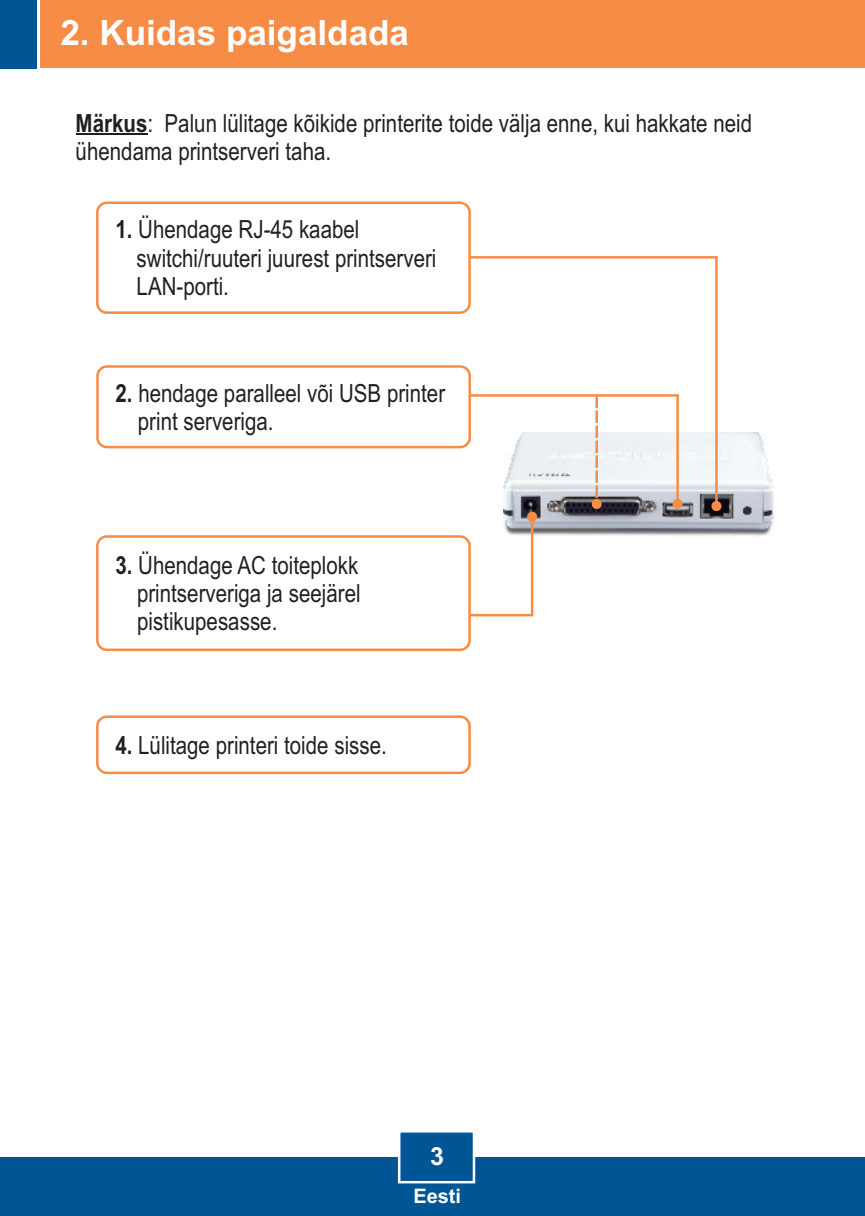
<style>
.page{position:relative;width:865px;height:1216px;background:#fff}
.page>*{position:absolute;margin:0;border:0;box-sizing:border-box;transform-origin:0 0}
.t1{font:700 35px "Arial";color:#fff}
.t2{font:25px/28.2px "Arial Narrow";color:#231f20}
.t3{font:700 25px "Arial";color:#fff}
.t4{font:700 20px "Arial";color:#fff}
.s1{font-weight:700}
</style>
<div class="page">
<img style="left:682px;top:432px;width:91px;height:104px">
<svg style="left:469px;top:256px;width:252px;height:255px"></svg>
<svg style="left:309px;top:394px;width:373px;height:222px"></svg>
<div style="left:0;top:1157px;width:864px;height:59px;background:#005595"></div>
<div style="left:40px;top:0;width:824px;height:68px;background:#f68c45"></div>
<div style="left:0;top:0;width:37px;height:68px;background:#005595"></div>
<svg style="left:397px;top:1132px;width:79px;height:52px"></svg>
<div style="left:96px;top:202px;width:374px;height:112px;background:#fff;border:3px solid #f68c45;border-radius:9px"></div>
<div style="left:96px;top:715px;width:374px;height:59px;background:#fff;border:3px solid #f68c45;border-radius:9px"></div>
<div style="left:96px;top:535px;width:374px;height:116px;background:#fff;border:3px solid #f68c45;border-radius:9px"></div>
<hr style="left:76px;top:134px;width:71px;height:1px;background:#231f20">
<div style="left:96px;top:365px;width:374px;height:83px;background:#fff;border:3px solid #f68c45;border-radius:9px"></div>
<h1 class="t1" style="left:60px;top:20px;width:350px">2. Kuidas paigaldada</h1>
<p class="t2" style="left:76px;top:111px;width:677px"><span class="s1">Märkus</span>: Palun lülitage kõikide printerite toide välja enne, kui hakkate neid ühendama printserveri taha.</p>
<p class="t2" style="left:136px;top:218px;width:301px;text-indent:-21px"><span class="s1">1.</span> Ühendage RJ-45 kaabel switchi/ruuteri juurest printserveri<br>LAN-porti.</p>
<p class="t2" style="left:138px;top:381px;width:308px;text-indent:-22px"><span class="s1">2.</span> hendage paralleel või USB printer print serveriga.</p>
<p class="t2" style="left:137px;top:553px;width:225px;text-align:justify;text-indent:-22px"><span class="s1">3.</span> Ühendage AC toiteplokk printserveriga ja seejärel pistikupesasse.</p>
<p class="t2" style="left:115px;top:733px;width:273px"><span class="s1">4.</span> Lülitage printeri toide sisse.</p>
<p class="t3" style="left:430px;top:1147px;width:15px">3</p>
<p class="t4" style="left:413px;top:1188px;width:49px">Eesti</p>
</div>
